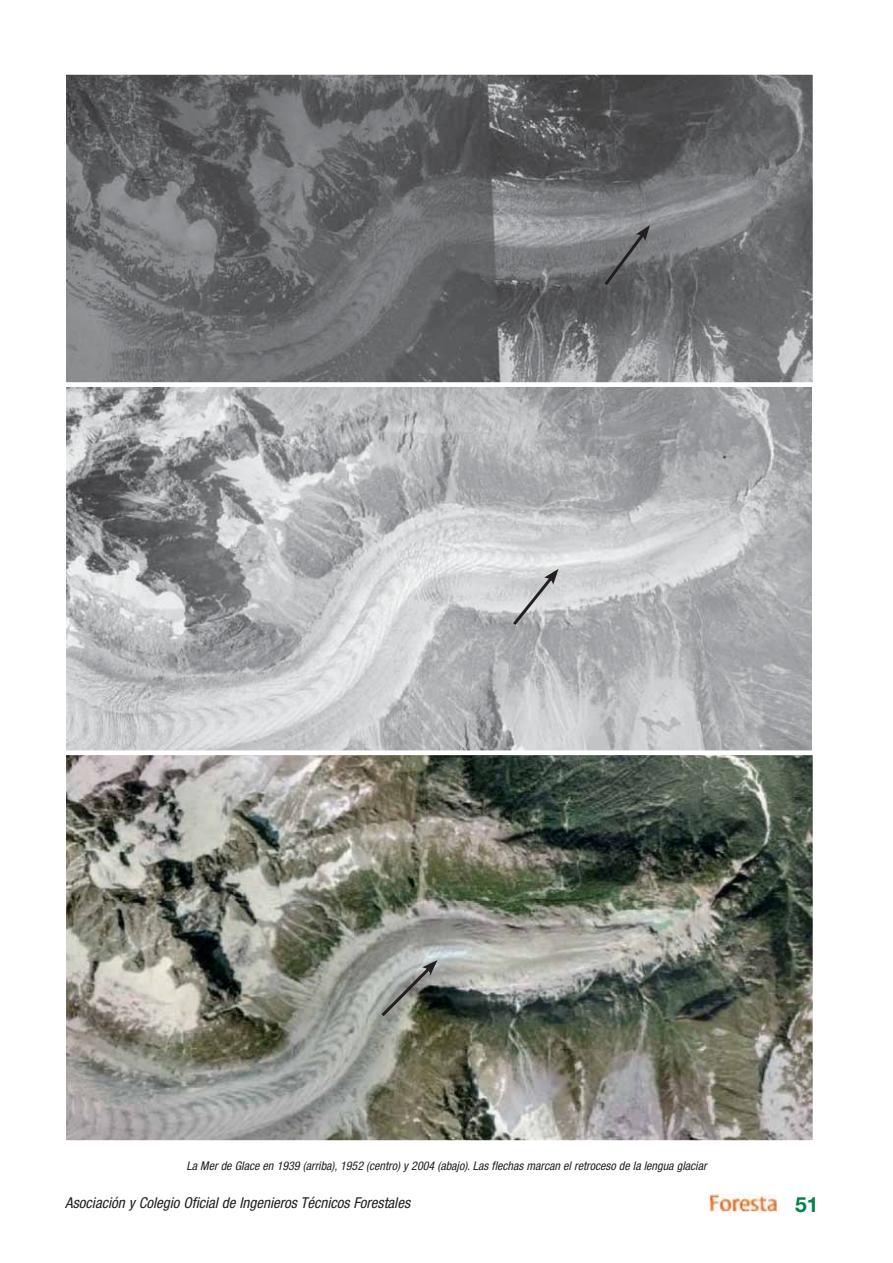
<style>
.page{position:relative;width:893px;height:1263px;background:#fff}
.page>*{position:absolute;margin:0;border:0;box-sizing:border-box;transform-origin:0 0}
.t1{font:700 21px "Helvetica Neue";color:#008348}
.t2{font:italic condensed 15px "Helvetica Neue";color:#231f20}
.t3{font:italic condensed 12px "Helvetica Neue";color:#231f20}
</style>
<div class="page">
<img style="left:708px;top:1195px;width:68px;height:17px">
<img style="left:67px;top:75px;width:745px;height:1065px">
<div style="left:62px;top:70px;width:755px;height:317px;border:4px solid #fff"></div>
<div style="left:62px;top:382px;width:754px;height:373px;border:4px solid #fff"></div>
<div style="left:62px;top:751px;width:755px;height:394px;border:4px solid #fff"></div>
<svg style="left:601px;top:225px;width:49px;height:63px;background:#6c6d70"></svg>
<svg style="left:510px;top:569px;width:48px;height:59px;background:#babbbd"></svg>
<svg style="left:378px;top:960px;width:59px;height:59px;background:#82867e"></svg>
<p class="t3" style="left:186px;top:1161px;width:521px">La Mer de Glace en 1939 (arriba), 1952 (centro) y 2004 (abajo). Las flechas marcan el retroceso de la lengua glaciar</p>
<p class="t2" style="left:65px;top:1197px;width:346px">Asociación y Colegio Oficial de Ingenieros Técnicos Forestales</p>
<h1 class="t1" style="left:795px;top:1197px;width:25px">51</h1>
</div>
